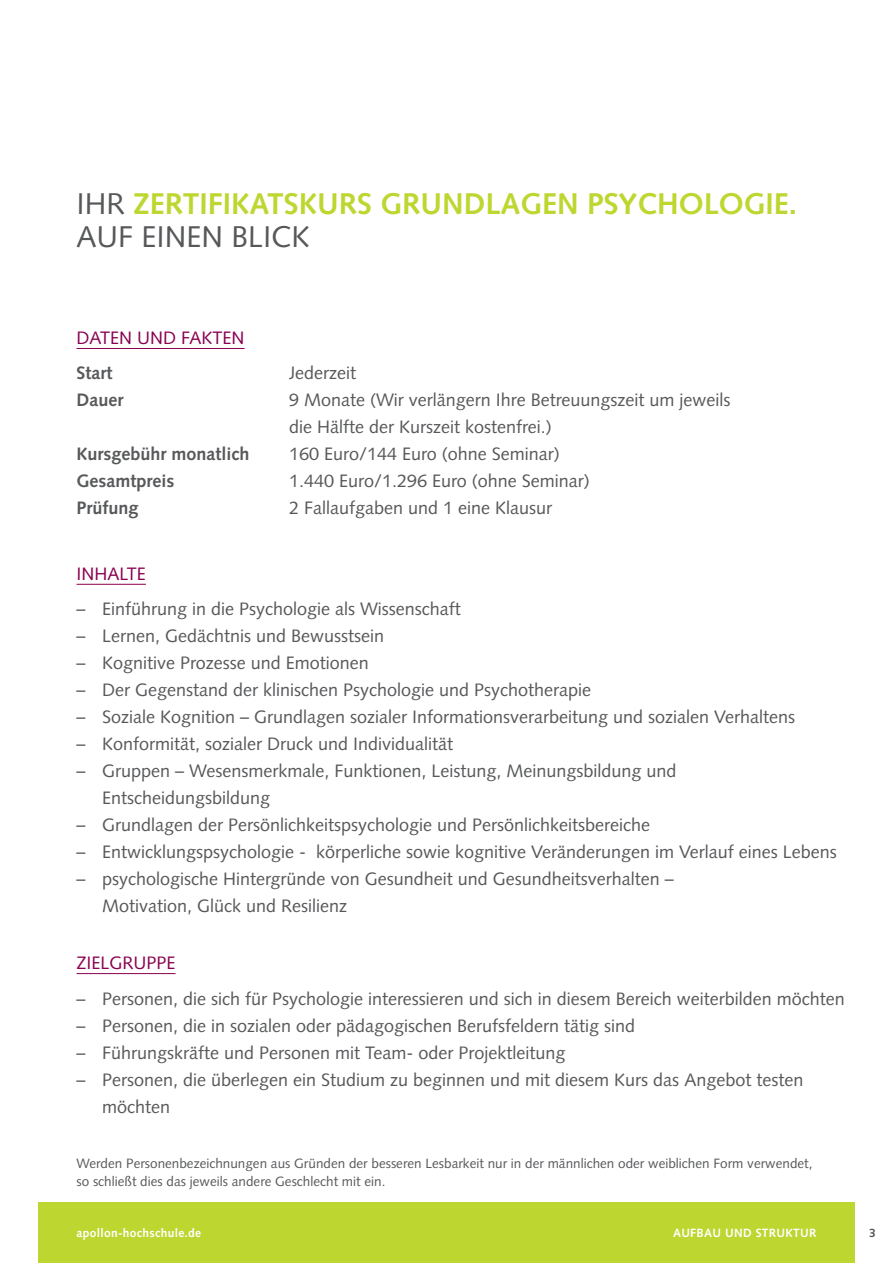
<style>
.page{position:relative;width:893px;height:1263px;background:#fff}
.page>*{position:absolute;margin:0;border:0;box-sizing:border-box;transform-origin:0 0}
.t1{font:700 30px/33px "Syntax LT Std";color:#bed630}
.t2{font:18px/27px "Syntax LT Std";color:#57585a}
.t3{font:700 18px "Syntax LT Std";color:#57585a}
.t4{font:18px "Syntax LT Std";color:#89014f}
.t5{font:13.5px/18px "Syntax LT Std";color:#57585a}
.t6{font:700 12px "Syntax LT Std";letter-spacing:.025em;color:#fff}
.t7{font:700 12px "Syntax LT Std";color:#57585a}
.s1{font-weight:400;color:#57585a}
</style>
<div class="page">
<div style="left:38px;top:1202px;width:817px;height:61px;background:#bed630"></div>
<hr style="left:77px;top:348px;width:168px;height:1px;background:#89014f">
<hr style="left:77px;top:584px;width:69px;height:1px;background:#89014f">
<hr style="left:77px;top:973px;width:99px;height:1px;background:#89014f">
<h1 class="t1" style="left:77px;top:187px;width:722px"><span class="s1">Ih r</span> Zertifikatskurs Grundlagen Psychologie.<br><span class="s1">AUF EINEN BLICK</span></h1>
<p class="t4" style="left:77px;top:327px;width:25px">Daten</p>
<p class="t4" style="left:137px;top:327px;width:14px">und</p>
<p class="t4" style="left:181px;top:327px;width:20px">Fakten</p>
<p class="t3" style="left:77px;top:363px;width:38px">Start</p>
<p class="t2" style="left:289px;top:360px;width:68px">Jederzeit</p>
<p class="t3" style="left:77px;top:390px;width:49px">Dauer</p>
<p class="t2" style="left:289px;top:387px;width:443px">9 Monate (Wir verlängern Ihre Betreuungszeit um jeweils die Hälfte der Kurszeit kostenfrei.)</p>
<p class="t3" style="left:77px;top:444px;width:175px">Kursgebühr monatlich</p>
<p class="t2" style="left:289px;top:441px;width:272px">160 Euro/144 Euro (ohne Seminar)</p>
<p class="t3" style="left:77px;top:471px;width:99px">Gesamtpreis</p>
<p class="t2" style="left:289px;top:468px;width:302px">1.440 Euro/1.296 Euro (ohne Seminar)</p>
<p class="t3" style="left:77px;top:498px;width:64px">Prüfung</p>
<p class="t2" style="left:289px;top:495px;width:265px">2 Fallaufgaben und 1 eine Klausur</p>
<p class="t4" style="left:77px;top:563px;width:17px">Inhalte</p>
<p class="t2" style="left:77px;top:596px;width:386px">– Einführung in die Psychologie als Wissenschaft</p>
<p class="t2" style="left:77px;top:623px;width:309px">– Lernen, Gedächtnis und Bewusstsein</p>
<p class="t2" style="left:77px;top:650px;width:294px">– Kognitive Prozesse und Emotionen</p>
<p class="t2" style="left:77px;top:677px;width:516px">– Der Gegenstand der klinischen Psychologie und Psychotherapie</p>
<p class="t2" style="left:77px;top:704px;width:720px">– Soziale Kognition – Grundlagen sozialer Informationsverarbeitung und sozialen Verhaltens</p>
<p class="t2" style="left:77px;top:731px;width:378px">– Konformität, sozialer Druck und Individualität</p>
<p class="t2" style="left:102px;top:758px;width:576px;text-indent:-26px">– Gruppen – Wesensmerkmale, Funktionen, Leistung, Meinungsbildung und<br>Entscheidungsbildung</p>
<p class="t2" style="left:77px;top:812px;width:575px">– Grundlagen der Persönlichkeitspsychologie und Persönlichkeitsbereiche</p>
<p class="t2" style="left:77px;top:839px;width:762px">– Entwicklungspsychologie - körperliche sowie kognitive Veränderungen im Verlauf eines Lebens</p>
<p class="t2" style="left:102px;top:866px;width:573px;text-indent:-26px">– psychologische Hintergründe von Gesundheit und Gesundheitsverhalten –<br>Motivation, Glück und Resilienz</p>
<p class="t4" style="left:77px;top:952px;width:68px">Zielgruppe</p>
<p class="t2" style="left:77px;top:985px;width:770px">– Personen, die sich für Psychologie interessieren und sich in diesem Bereich weiterbilden möchten</p>
<p class="t2" style="left:77px;top:1012px;width:560px">– Personen, die in sozialen oder pädagogischen Berufsfeldern tätig sind</p>
<p class="t2" style="left:77px;top:1039px;width:490px">– Führungskräfte und Personen mit Team- oder Projektleitung</p>
<p class="t2" style="left:102px;top:1066px;width:703px;text-indent:-26px">– Personen, die überlegen ein Studium zu beginnen und mit diesem Kurs das Angebot testen möchten</p>
<p class="t5" style="left:77px;top:1155px;width:737px">Werden Personenbezeichnungen aus Gründen der besseren Lesbarkeit nur in der männlichen oder weiblichen Form verwendet, so schließt dies das jeweils andere Geschlecht mit ein.</p>
<p class="t6" style="left:77px;top:1226px;width:126px">apollon-hochschule.de</p>
<p class="t6" style="left:673px;top:1226px;width:145px">Aufbau und Struktur</p>
<p class="t7" style="left:869px;top:1226px;width:8px">3</p>
</div>
